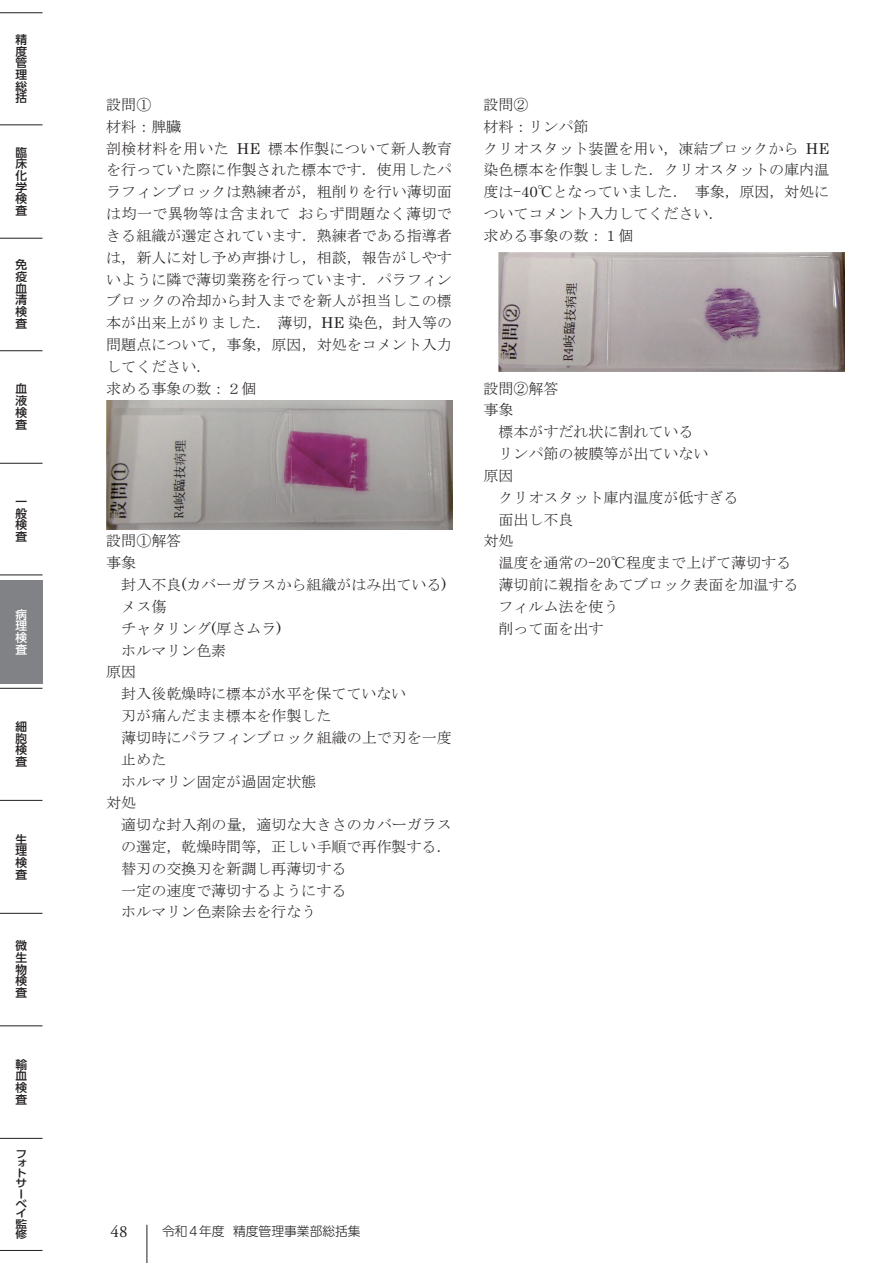
<style>
.page{position:relative;width:893px;height:1263px;background:#fff}
.page>*{position:absolute;margin:0;border:0;box-sizing:border-box;transform-origin:0 0}
.t1{font:16.95px "Adobe Garamond Pro";color:#231f20}
.t2{font:15px/21.8px "MS Mincho";color:#231f20}
.t3{font:300 12.75px "UD Shin Go Pro";color:#231f20}
.t4{font:500 11.7px/11.7px "UD Shin Go Pro";color:#231f20;text-align:justify}
.t5{font:500 11.7px/11.7px "UD Shin Go Pro";color:#fff;text-align:justify}
.t6{font:500 10.5px/10.1px "UD Shin Go Pro";color:#231f20;scale:1.11 1}
.s1{font-family:"Century"}
</style>
<div class="page">
<img style="left:106px;top:400px;width:346px;height:129px">
<img style="left:499px;top:252px;width:346px;height:120px">
<div style="left:0;top:580px;width:43px;height:103px;background:#808285"></div>
<hr style="left:0;top:13px;width:43px;height:1px;background:#231f20">
<hr style="left:0;top:125px;width:43px;height:1px;background:#231f20">
<hr style="left:0;top:238px;width:43px;height:1px;background:#231f20">
<hr style="left:0;top:350px;width:43px;height:1px;background:#231f20">
<hr style="left:0;top:463px;width:43px;height:1px;background:#231f20">
<hr style="left:0;top:575px;width:43px;height:1px;background:#231f20">
<hr style="left:0;top:688px;width:43px;height:1px;background:#231f20">
<hr style="left:0;top:800px;width:43px;height:1px;background:#231f20">
<hr style="left:0;top:913px;width:43px;height:1px;background:#231f20">
<hr style="left:0;top:1025px;width:43px;height:1px;background:#231f20">
<hr style="left:0;top:1138px;width:43px;height:1px;background:#231f20">
<hr style="left:0;top:1250px;width:43px;height:1px;background:#231f20">
<hr style="left:147px;top:1225px;width:1px;height:38px;background:#231f20">
<p class="t4" style="left:15px;top:33px;width:13px">精度管理総括</p>
<p class="t4" style="left:15px;top:146px;width:13px">臨床化学検査</p>
<p class="t4" style="left:15px;top:259px;width:13px">免疫血清検査</p>
<p class="t4" style="left:15px;top:383px;width:13px">血液検査</p>
<p class="t4" style="left:15px;top:495px;width:13px">一般検査</p>
<p class="t5" style="left:15px;top:608px;width:13px">病理検査</p>
<p class="t4" style="left:15px;top:720px;width:13px">細胞検査</p>
<p class="t4" style="left:15px;top:833px;width:13px">生理検査</p>
<p class="t4" style="left:15px;top:940px;width:13px">微生物検査</p>
<p class="t4" style="left:15px;top:1058px;width:13px">輸血検査</p>
<p class="t6" style="left:15px;top:1149px;width:12px">フォトサーベイ監修</p>
<p class="t2" style="left:106px;top:94px;width:347px">設問①<br>材料：脾臓<br>剖検材料を用いた <span class="s1">HE</span> 標本作製について新人教育を行っていた際に作製された標本です．使用したパラフィンブロックは熟練者が，粗削りを行い薄切面は均一で異物等は含まれておらず問題なく薄切できる組織が選定されています．熟練者である指導者は，新人に対し予め声掛けし，相談，報告がしやすいように隣で薄切業務を行っています．パラフィンブロックの冷却から封入までを新人が担当しこの標本が出来上がりました．薄切，<span class="s1">HE</span> 染色，封入等の問題点について，事象，原因，対処をコメント入力してください．<br>求める事象の数：２個</p>
<p class="t2" style="left:106px;top:530px;width:77px">設問①解答</p>
<p class="t2" style="left:106px;top:552px;width:32px">事象</p>
<p class="t2" style="left:121px;top:574px;width:327px">封入不良<span class="s1">(</span>カバーガラスから組織がはみ出ている<span class="s1">)</span></p>
<p class="t2" style="left:121px;top:596px;width:47px">メス傷</p>
<p class="t2" style="left:121px;top:617px;width:162px">チャタリング<span class="s1">(</span>厚さムラ<span class="s1">)</span></p>
<p class="t2" style="left:121px;top:639px;width:107px">ホルマリン色素</p>
<p class="t2" style="left:106px;top:661px;width:32px">原因</p>
<p class="t2" style="left:121px;top:683px;width:287px">封入後乾燥時に標本が水平を保てていない</p>
<p class="t2" style="left:121px;top:705px;width:212px">刃が痛んだまま標本を作製した</p>
<p class="t2" style="left:121px;top:726px;width:332px">薄切時にパラフィンブロック組織の上で刃を一度</p>
<p class="t2" style="left:121px;top:748px;width:47px">止めた</p>
<p class="t2" style="left:121px;top:770px;width:197px">ホルマリン固定が過固定状態</p>
<p class="t2" style="left:106px;top:792px;width:32px">対処</p>
<p class="t2" style="left:121px;top:814px;width:332px">適切な封入剤の量，適切な大きさのカバーガラス</p>
<p class="t2" style="left:121px;top:836px;width:332px">の選定，乾燥時間等，正しい手順で再作製する．</p>
<p class="t2" style="left:121px;top:857px;width:227px">替刃の交換刃を新調し再薄切する</p>
<p class="t2" style="left:121px;top:879px;width:227px">一定の速度で薄切するようにする</p>
<p class="t2" style="left:121px;top:901px;width:197px">ホルマリン色素除去を行なう</p>
<p class="t2" style="left:483px;top:94px;width:347px">設問②<br>材料：リンパ節<br>クリオスタット装置を用い，凍結ブロックから <span class="s1">HE</span>染色標本を作製しました．クリオスタットの庫内温度は-<span class="s1">40</span>℃となっていました．事象，原因，対処についてコメント入力してください．<br>求める事象の数：１個</p>
<p class="t2" style="left:483px;top:377px;width:77px">設問②解答</p>
<p class="t2" style="left:483px;top:399px;width:32px">事象</p>
<p class="t2" style="left:498px;top:421px;width:197px">標本がすだれ状に割れている</p>
<p class="t2" style="left:498px;top:443px;width:212px">リンパ節の被膜等が出ていない</p>
<p class="t2" style="left:483px;top:465px;width:32px">原因</p>
<p class="t2" style="left:498px;top:486px;width:242px">クリオスタット庫内温度が低すぎる</p>
<p class="t2" style="left:498px;top:508px;width:77px">面出し不良</p>
<p class="t2" style="left:483px;top:530px;width:32px">対処</p>
<p class="t2" style="left:498px;top:552px;width:294px">温度を通常の-20℃程度まで上げて薄切する</p>
<p class="t2" style="left:498px;top:574px;width:302px">薄切前に親指をあてブロック表面を加温する</p>
<p class="t2" style="left:498px;top:596px;width:122px">フィルム法を使う</p>
<p class="t2" style="left:498px;top:617px;width:107px">削って面を出す</p>
<p class="t1" style="left:111px;top:1221px;width:19px">48</p>
<p class="t3" style="left:162px;top:1221px;width:200px">令和4年度 精度管理事業部総括集</p>
</div>
